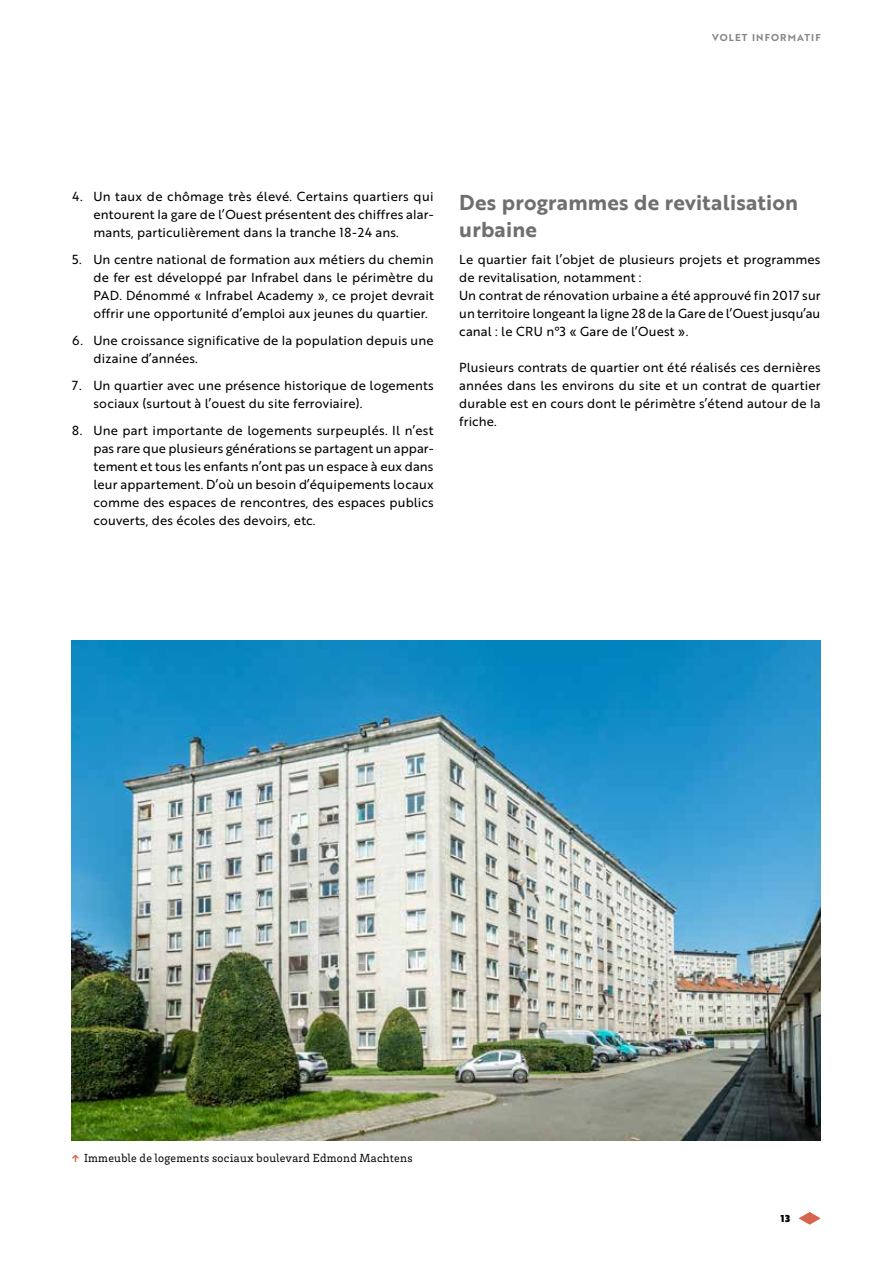
<style>
.page{position:relative;width:893px;height:1263px;background:#fff}
.page>*{position:absolute;margin:0;border:0;box-sizing:border-box;transform-origin:0 0}
.t1{font:21px/27px "Brother 1816 Bold";letter-spacing:.01em;color:#6f6f6e}
.t2{font:12.75px/18px "Brother 1816 Regular";letter-spacing:.01em;color:#000;text-align:justify}
.t3{font:12px "Brix Slab";letter-spacing:.025em;color:#000}
.t4{font:9.75px "Brother 1816 Bold";letter-spacing:.115em;color:#878786}
.t5{font:9.75px "Brother 1816 Black";color:#000}
.s1{font-weight:900;color:#d5654c}
</style>
<div class="page">
<svg style="left:799px;top:1212px;width:22px;height:13px"></svg>
<img style="left:71px;top:641px;width:750px;height:499px">
<p class="t4" style="left:712px;top:30px;width:110px">VOLET INFORMATIF</p>
<p class="t2" style="left:94px;top:186px;width:342px;text-indent:-21px">4. Un taux de chômage très élevé. Certains quartiers qui entourent la gare de l’Ouest présentent des chiffres alar&shy;mants, particulièrement dans la tranche 18-24 ans.</p>
<p class="t2" style="left:94px;top:249px;width:342px;text-indent:-21px">5. Un centre national de formation aux métiers du chemin de fer est développé par Infrabel dans le périmètre du PAD. Dénommé « Infrabel Academy », ce projet devrait offrir une opportunité d’emploi aux jeunes du quartier.</p>
<p class="t2" style="left:94px;top:330px;width:342px;text-indent:-21px">6. Une croissance significative de la population depuis une dizaine d’années.</p>
<p class="t2" style="left:94px;top:375px;width:342px;text-indent:-21px">7. Un quartier avec une présence historique de logements sociaux (surtout à l’ouest du site ferroviaire).</p>
<p class="t2" style="left:94px;top:421px;width:342px;text-indent:-21px">8. Une part importante de logements surpeuplés. Il n’est pas rare que plusieurs générations se partagent un appar&shy;tement et tous les enfants n’ont pas un espace à eux dans leur appartement. D’où un besoin d’équipements locaux comme des espaces de rencontres, des espaces publics couverts, des écoles des devoirs, etc.</p>
<h1 class="t1" style="left:459px;top:188px;width:340px">Des programmes de revitalisation urbaine</h1>
<p class="t2" style="left:459px;top:249px;width:363px;text-align:left">Le quartier fait l’objet de plusieurs projets et programmes de revitalisation, notamment :<br>Un contrat de rénovation urbaine a été approuvé fin 2017 sur un territoire longeant la ligne 28 de la Gare de l’Ouest jusqu’au canal : le CRU n°3 « Gare de l’Ouest ».</p>
<p class="t2" style="left:459px;top:357px;width:363px">Plusieurs contrats de quartier ont été réalisés ces dernières années dans les environs du site et un contrat de quartier durable est en cours dont le périmètre s’étend autour de la friche.</p>
<p class="t3" style="left:71px;top:1150px;width:343px"><span class="s1">↑</span> Immeuble de logements sociaux boulevard Edmond Machtens</p>
<p class="t5" style="left:781px;top:1211px;width:11px">13</p>
</div>
